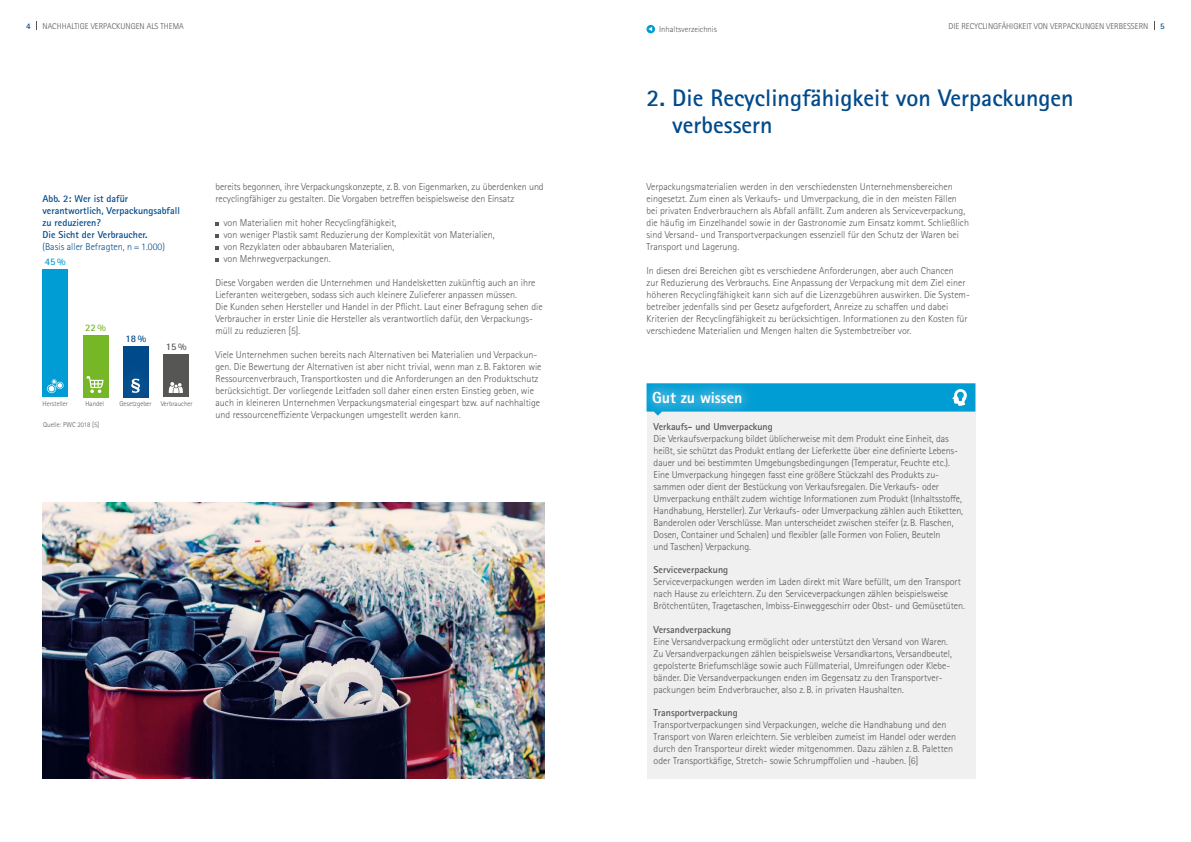
<style>
.page{position:relative;width:1191px;height:842px;background:#fff}
.page>*{position:absolute;margin:0;border:0;box-sizing:border-box;transform-origin:0 0}
.Head-1{font:700 24px/27px "Rotis Sans Serif Std";color:#004a8b}
.Kasten_Head_weiß{font:800 16px "Rotis Sans Serif Std";letter-spacing:-.005em;color:#fff}
.Fliestext{font:300 10px/12px "Rotis Sans Serif Std";color:#565655}
.Kasten_Fliestext{font:300 10px/12px "Rotis Sans Serif Std";letter-spacing:-.005em;color:#565655}
.Abbildung_Head{font:700 10px/12px "Rotis Sans Serif Std";color:#004a8b}
.Kasten_Head{font:700 10px "Rotis Sans Serif Std";color:#565655}
.Diagramm_Angabe_Pro{font:700 10px "Rotis Sans Serif Std";color:#009dd4}
.Diagramm_Angabe_Pro-2{font:700 10px "Rotis Sans Serif Std";color:#75b726}
.Diagramm_Angabe_Pro-3{font:700 10px "Rotis Sans Serif Std";color:#004a8b}
.Diagramm_Angabe_Pro-4{font:700 10px "Rotis Sans Serif Std";color:#565655}
.Musterseite_Abschni{font:300 8.5px "Rotis Sans Serif Std";color:#565655}
.t1{font:700 8.5px "Rotis Sans Serif Std";color:#004a8b}
.Diagramm_Erklaertex{font:300 7px "Rotis Sans Serif Std";color:#565655}
.Abbildung_Quelle{font:300 7px "Rotis Sans Serif Std";color:#565655}
.s1{font-weight:300}
</style>
<div class="page">
<div style="left:646px;top:412px;width:329px;height:366px;background:#f0f0f0"></div>
<svg style="left:759px;top:383px;width:216px;height:29px"></svg>
<div style="left:635px;top:374px;width:124px;height:47px;background:#fff;opacity:.35"></div>
<div style="left:640px;top:380px;width:113px;height:36px;background:#fff;opacity:.75"></div>
<div style="left:43px;top:270px;width:25px;height:127px;background:#009dd4"></div>
<div style="left:83px;top:335px;width:25px;height:62px;background:#75b726"></div>
<svg style="left:86px;top:376px;width:17px;height:17px"></svg>
<svg style="left:47px;top:379px;width:17px;height:14px"></svg>
<div style="left:123px;top:346px;width:26px;height:51px;background:#004a8b"></div>
<div style="left:113px;top:361px;width:45px;height:49px;background:#fff;opacity:.35"></div>
<svg style="left:131px;top:379px;width:9px;height:14px"></svg>
<div style="left:163px;top:355px;width:26px;height:42px;background:#565655"></div>
<svg style="left:168px;top:382px;width:15px;height:11px"></svg>
<img style="left:43px;top:502px;width:501px;height:276px">
<svg style="left:646px;top:25px;width:9px;height:8px"></svg>
<svg style="left:648px;top:27px;width:4px;height:4px"></svg>
<p class="t1" style="left:26px;top:20px;width:6px">4</p>
<p class="Musterseite_Abschni" style="left:43px;top:21px;width:143px">Nachhalti ge Verpackungen als Thema</p>
<p class="Musterseite_Abschni" style="left:948px;top:21px;width:201px">Di e Recycli ngfähigkeit von Verpackungen verbessern</p>
<p class="t1" style="left:1160px;top:20px;width:6px">5</p>
<p class="Musterseite_Abschni" style="left:659px;top:24px;width:59px">Inhaltsverzeichnis</p>
<p class="Abbildung_Head" style="left:43px;top:193px;width:139px">Abb. 2: Wer ist dafür verantwortlich, Verpackungsabfall zu reduzieren?<br>Die Sicht der Verbraucher.<br><span class="s1">(Basis aller Befragten, n = 1.000)</span></p>
<p class="Diagramm_Angabe_Pro" style="left:45px;top:256px;width:22px">45%</p>
<p class="Diagramm_Angabe_Pro-2" style="left:85px;top:321px;width:22px">22%</p>
<p class="Diagramm_Angabe_Pro-3" style="left:125px;top:332px;width:22px">18%</p>
<p class="Diagramm_Angabe_Pro-4" style="left:166px;top:341px;width:22px">15%</p>
<p class="Diagramm_Erklaertex" style="left:43px;top:400px;width:27px">Hersteller</p>
<p class="Diagramm_Erklaertex" style="left:85px;top:400px;width:20px">Handel</p>
<p class="Abbildung_Quelle" style="left:43px;top:420px;width:58px">Quelle: PWC 2018 [5]</p>
<p class="Diagramm_Erklaertex" style="left:119px;top:400px;width:34px">Gesetzgeber</p>
<p class="Diagramm_Erklaertex" style="left:161px;top:400px;width:34px">Verbraucher</p>
<p class="Fliestext" style="left:215px;top:181px;width:330px">bereits begonnen, ihre Verpackungskonzepte, z.B. von Eigenmarken, zu überdenken und recyclingfähiger zu gestalten. Die Vorgaben betreffen beispielsweise den Einsatz</p>
<p class="Fliestext" style="left:223px;top:217px;width:175px">von Materialien mit hoher Recyclingfähigkeit,</p>
<p class="Fliestext" style="left:223px;top:229px;width:273px">von weniger Plastik samt Reduzierung der Komplexität von Materialien,</p>
<p class="Fliestext" style="left:223px;top:241px;width:173px">von Rezyklaten oder abbaubaren Materialien,</p>
<p class="Fliestext" style="left:223px;top:253px;width:109px">von Mehrwegverpackungen.</p>
<p class="Fliestext" style="left:215px;top:277px;width:321px">Diese Vorgaben werden die U nternehmen und Handelsketten zukünftig auch an ihre<br>Lieferanten weitergeben, sodass sich auch kleinere Zulieferer anpassen müssen.</p>
<p class="Fliestext" style="left:215px;top:301px;width:329px">Die Kunden sehen Hersteller und Handel in der Pflicht. Laut einer Befragung sehen die<br>Verbraucher in erster Linie die Hersteller als verantwortlich dafür, den Verpackungs&shy;müll zu reduzieren [5].</p>
<p class="Fliestext" style="left:215px;top:349px;width:327px">Viele U nternehmen suchen bereits nach Alternativen bei Materialien und Verpackun&shy;gen. Die Bewertung der Alternativen ist aber nicht trivial, wenn man z.B. Faktoren wie Ressourcenverbrauch, Transportkosten und die Anforderungen an den Produktschutz berücksichtigt. Der vorliegende Leitfaden soll daher einen ersten Einstieg geben, wie auch in kleineren U nternehmen Verpackungsmaterial eingespart bzw. auf nachhaltige und ressourceneffiziente Verpackungen umgestellt werden kann.</p>
<p class="Head-1" style="left:672px;top:84px;width:403px;text-indent:-26px">2. Die Recyclingfähigkeit von Verpackungen verbessern</p>
<p class="Fliestext" style="left:646px;top:181px;width:324px">Verpackungsmaterialien werden in den verschiedensten U nternehmensbereichen eingesetzt. Zum einen als Verkaufs- und U mverpackung, die in den meisten Fällen bei privaten Endverbrauchern als Abfall anfällt. Zum anderen als Serviceverpackung, die häufig im Einzelhandel sowie in der Gastronomie zum Einsatz kommt. Schließlich sind Versand- und Transportverpackungen essenziell für den Schutz der Waren bei Transport und Lagerung.</p>
<p class="Fliestext" style="left:646px;top:265px;width:325px">In diesen drei Bereichen gibt es verschiedene Anforderungen, aber auch Chancen<br>zur Reduzierung des Verbrauchs. Eine Anpassung der Verpackung mit dem Ziel einer höheren Recyclingfähigkeit kann sich auf die Lizenzgebühren auswirken. Die System&shy;betreiber jedenfalls sind per Gesetz aufgefordert, Anreize zu schaffen und dabei Kriterien der Recyclingfähigkeit zu berücksichtigen. Informationen zu den Kosten für verschiedene Materialien und Mengen halten die Systembetreiber vor.</p>
<p class="Kasten_Head_weiß" style="left:652px;top:387px;width:92px">Gut zu wissen</p>
<p class="Kasten_Head" style="left:653px;top:420px;width:121px">Verkaufs- und Umverpackung</p>
<p class="Kasten_Fliestext" style="left:653px;top:433px;width:311px">Die Verkaufsverpackung bildet üblicherweise mit dem Produkt eine Einheit, das heißt, sie schützt das Produkt entlang der Lieferkette über eine definierte Lebens&shy;dauer und bei bestimmten U mgebungsbedingungen (Temperatur, Feuchte etc.).<br>Eine U mverpackung hingegen fasst eine größere Stückzahl des Produkts zu&shy;sammen oder dient der Bestückung von Verkaufsregalen. Die Verkaufs- oder<br>U mverpackung enthält zudem wichtige Informationen zum Produkt (Inhaltsstoffe, Handhabung, Hersteller). Zur Verkaufs- oder U mverpackung zählen auch Etiketten, Banderolen oder Verschlüsse. Man unterscheidet zwischen steifer (z.B. Flaschen, Dosen, Container und Schalen) und flexibler (alle Formen von Folien, Beuteln<br>und Taschen) Verpackung.</p>
<p class="Kasten_Head" style="left:653px;top:564px;width:76px">Serviceverpackung</p>
<p class="Kasten_Fliestext" style="left:653px;top:576px;width:313px">Serviceverpackungen werden im Laden direkt mit Ware befüllt, um den Transport nach Hause zu erleichtern. Zu den Serviceverpackungen zählen beispielsweise<br>Brötchentüten, Tragetaschen, Imbiss-Einweggeschirr oder Obst- und Gemüsetüten.</p>
<p class="Kasten_Head" style="left:653px;top:623px;width:79px">Versandverpackung</p>
<p class="Kasten_Fliestext" style="left:653px;top:635px;width:300px">Eine Versandverpackung ermöglicht oder unterstützt den Versand von Waren.<br>Zu Versandverpackungen zählen beispielsweise Versandkartons, Versandbeutel, gepolsterte Briefumschläge sowie auch Füllmaterial, U mreifungen oder Klebe&shy;bänder. Die Versandverpackungen enden im Gegensatz zu den Transportver&shy;packungen beim Endverbraucher, also z.B. in privaten Haushalten.</p>
<p class="Kasten_Head" style="left:653px;top:706px;width:86px">Transportverpackung</p>
<p class="Kasten_Fliestext" style="left:653px;top:719px;width:304px">Transportverpackungen sind Verpackungen, welche die Handhabung und den Transport von Waren erleichtern. Sie verbleiben zumeist im Handel oder werden durch den Transporteur direkt wieder mitgenommen. Dazu zählen z.B. Paletten oder Transportkäfige, Stretch- sowie Schrumpffolien und -hauben. [6]</p>
</div>
